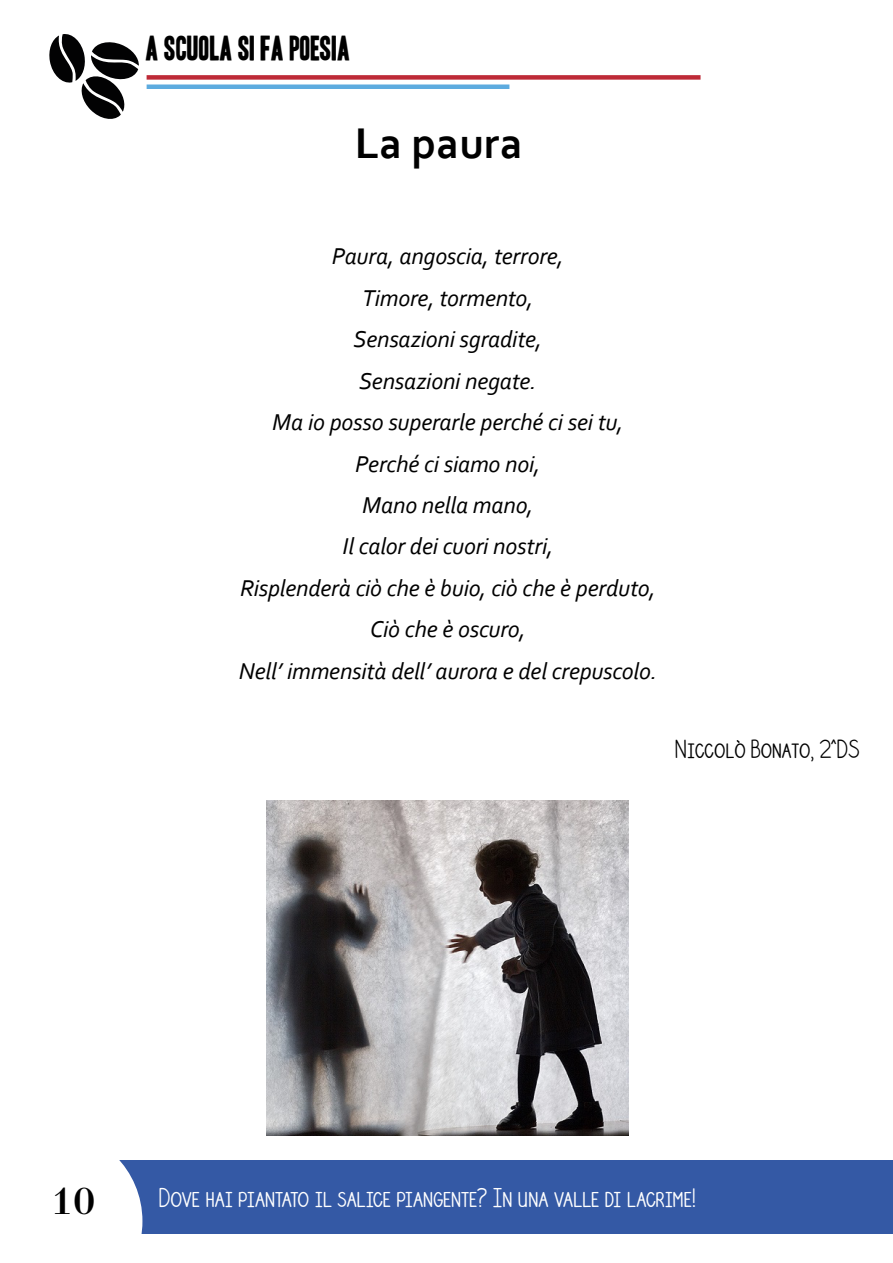
<style>
.page{position:relative;width:893px;height:1263px;background:#fff}
.page>*{position:absolute;margin:0;border:0;box-sizing:border-box;transform-origin:0 0}
.t1{font:700 45px "Corbel";color:#000}
.t2{font:500 45px "Walbaum MT Std";color:#000}
.t3{font:30px "Headline One HPLHS";color:#000}
.t4{font:italic 24px/41.4px "Corbel";letter-spacing:-.005em;color:#000;text-align:center}
.t5{font:21.75px "DJB My Last Amen";letter-spacing:-.005em;color:#fff}
.t6{font:21px "DJB My Last Amen";color:#000}
.s1{font-size:22.5px}
</style>
<div class="page">
<div style="left:0;top:1160px;width:893px;height:74px;background:#3459a5"></div>
<div style="left:0;top:1160px;width:142px;height:74px;background:#fff"></div>
<div style="left:147px;top:75px;width:553px;height:5px;background:#be2a37"></div>
<div style="left:147px;top:84px;width:362px;height:5px;background:#5dabdf"></div>
<svg style="left:49px;top:34px;width:90px;height:85px"></svg>
<img style="left:267px;top:801px;width:361px;height:334px">
<p class="t3" style="left:146px;top:34px;width:207px">A SCUOLA SI FA POESIA</p>
<h1 class="t1" style="left:355px;top:115px;width:170px">La paura</h1>
<p class="t4" style="left:239px;top:235px;width:420px">Paura, angoscia, terrore,<br>Timore, tormento,<br>Sensazioni sgradite,<br>Sensazioni negate.<br>Ma io posso superarle perché ci sei tu,<br>Perché ci siamo noi,<br>Mano nella mano,<br>Il calor dei cuori nostri,<br>Risplenderà ciò che è buio, ciò che è perduto,<br>Ciò che è oscuro,<br>Nell’ immensità dell’ aurora e del crepuscolo.</p>
<p class="t6" style="left:675px;top:736px;width:187px">Niccolò Bonato, 2^DS</p>
<h1 class="t2" style="left:52px;top:1176px;width:45px">10</h1>
<p class="t5" style="left:159px;top:1184px;width:539px">Dove hai piantato il salice piangente? In una valle di lacrime<span class="s1">!</span></p>
</div>
